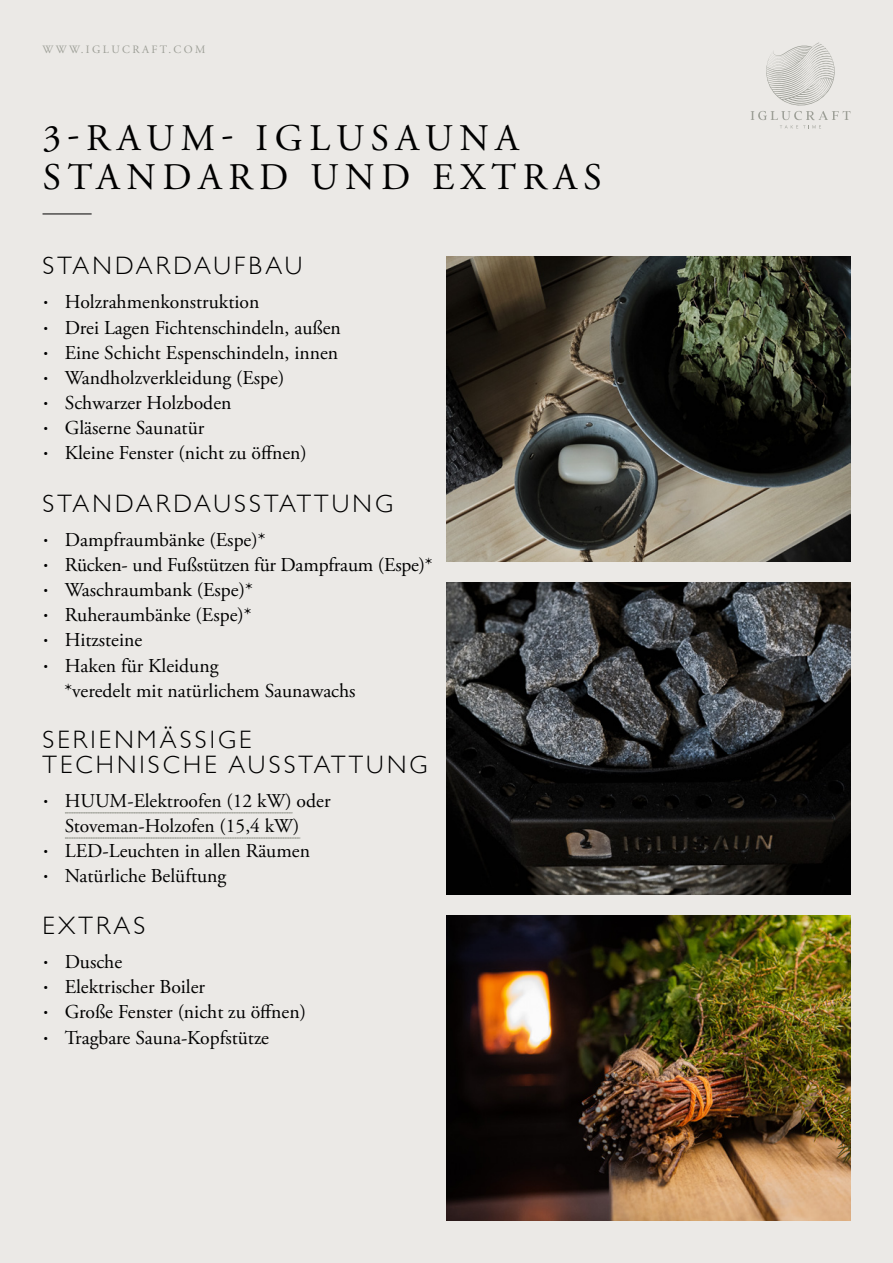
<style>
.page{position:relative;width:893px;height:1263px;background:#ebe9e6}
.page>*{position:absolute;margin:0;border:0;box-sizing:border-box;transform-origin:0 0}
.t1{font:37.5px/39.3px "Adobe Garamond Pro";letter-spacing:.175em;color:#000}
.t2{font:300 25.2px/24.5px "Gill Sans";letter-spacing:.125em;color:#000}
.t3{font:19.65px/25.2px "Adobe Garamond Pro";color:#000}
.t4{font:19.5px/25.2px "Adobe Garamond Pro";color:#000;text-align:center}
.t5{font:11.25px "Adobe Garamond Pro";letter-spacing:.215em;color:#9d9f97}
.s1{font-size:27px}
.s2{font-size:19.65px}
</style>
<div class="page">
<svg style="left:751px;top:43px;width:99px;height:85px"></svg>
<hr style="left:43px;top:214px;width:49px;height:1px;background:#000">
<svg style="left:65px;top:812px;width:227px;height:1px"></svg>
<svg style="left:65px;top:838px;width:235px;height:1px"></svg>
<img style="left:446px;top:916px;width:404px;height:304px">
<img style="left:446px;top:583px;width:404px;height:311px">
<img style="left:446px;top:257px;width:404px;height:305px">
<p class="t5" style="left:43px;top:42px;width:164px">WWW.IGLUCRAFT.COM</p>
<h1 class="t1" style="left:43px;top:120px;width:561px">3-RAUM- IGLUSAUNA<br>STANDARD UND EXTRAS</h1>
<p class="t2" style="left:43px;top:253px;width:261px">STANDARDAUFBAU</p>
<p class="t3" style="left:43px;top:290px;width:300px"><span class="s1">·</span> Holzrahmenkonstruktion<br><span class="s1">·</span> Drei Lagen Fichtenschindeln, außen <span class="s1">·</span> Eine Schicht Espenschindeln, innen <span class="s1">·</span> Wandholzverkleidung (Espe)<br><span class="s1">·</span> Schwarzer Holzboden<br><span class="s1">·</span> Gläserne Saunatür<br><span class="s1">·</span> Kleine Fenster (nicht zu öffnen)</p>
<p class="t2" style="left:43px;top:490px;width:352px">STANDARDAUSSTATTUNG</p>
<p class="t3" style="left:43px;top:528px;width:224px"><span class="s1">·</span> Dampfraumbänke (Espe)*</p>
<p class="t3" style="left:43px;top:553px;width:392px"><span class="s1">·</span> Rücken- und Fußstützen für Dampfraum (Espe)*</p>
<p class="t3" style="left:43px;top:578px;width:212px"><span class="s1">·</span> Waschraumbank (Espe)*</p>
<p class="t3" style="left:43px;top:603px;width:211px"><span class="s1">·</span> Ruheraumbänke (Espe)*</p>
<p class="t3" style="left:43px;top:628px;width:101px"><span class="s1">·</span> Hitzsteine</p>
<p class="t3" style="left:43px;top:653px;width:177px"><span class="s1">·</span> Haken für Kleidung</p>
<p class="t3" style="left:64px;top:679px;width:293px">*veredelt mit natürlichem Saunawachs</p>
<p class="t2" style="left:43px;top:727px;width:387px">SERIENMÄSSIGE<br>TECHNISCHE AUSSTATTUNG</p>
<p class="t4" style="left:43px;top:789px;width:290px"><span class="s1">·</span> HUUM-Elektroofen (12 kW) <span class="s2">oder<br></span>Stoveman-Holzofen (15,4 kW)</p>
<p class="t3" style="left:43px;top:839px;width:269px"><span class="s1">·</span> LED-Leuchten in allen Räumen <span class="s1">·</span> Natürliche Belüftung</p>
<p class="t2" style="left:43px;top:912px;width:104px">EXTRAS</p>
<p class="t3" style="left:43px;top:950px;width:265px"><span class="s1">·</span> Dusche<br><span class="s1">·</span> Elektrischer Boiler<br><span class="s1">·</span> Große Fenster (nicht zu öffnen) <span class="s1">·</span> Tragbare Sauna-Kopfstütze</p>
</div>
